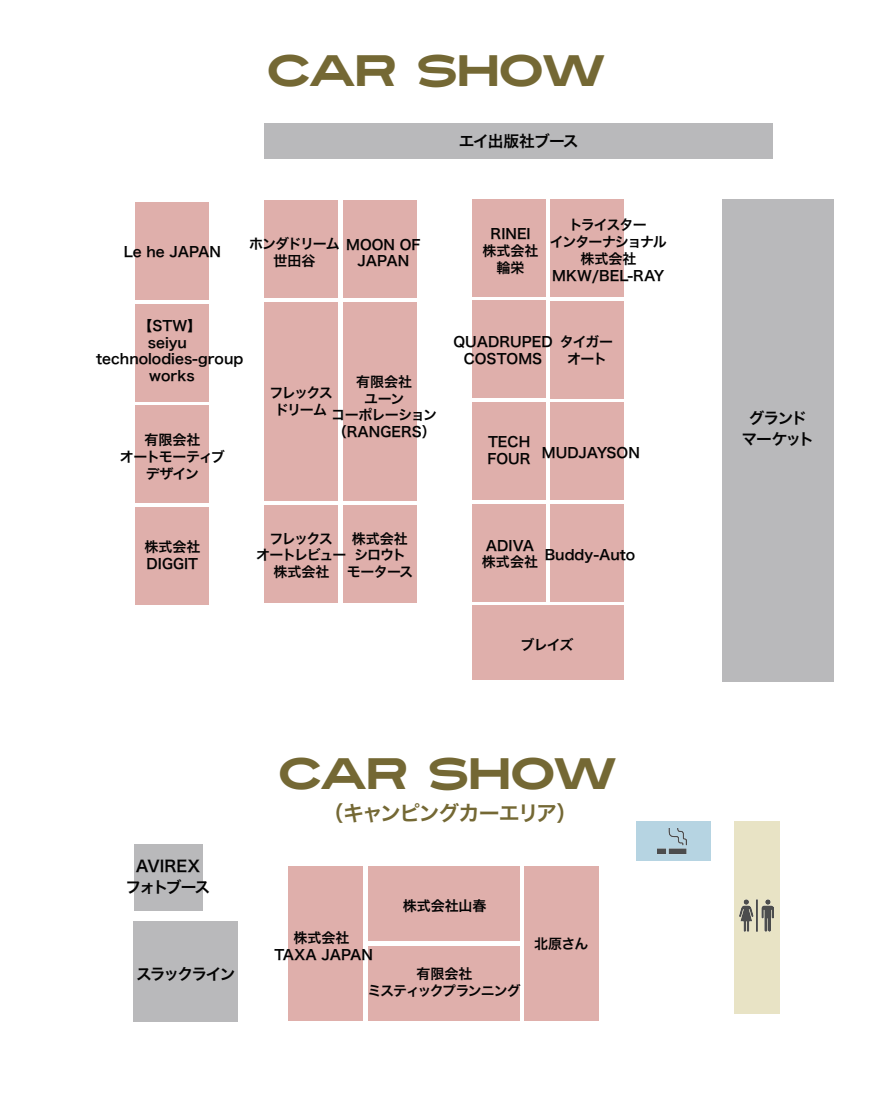
<style>
.page{position:relative;width:876px;height:1094px;background:#fff}
.page>*{position:absolute;margin:0;border:0;box-sizing:border-box;transform-origin:0 0}
.t1{font:43.75px "Turnpike";letter-spacing:-.1em;color:#746834}
.t2{font:21px "Hira Kaku Pro W6";letter-spacing:-.07em;color:#746834}
.t3{font:15.75px/21px "Hira Kaku Pro W6";letter-spacing:-.055em;color:#030303;text-align:center}
.t4{font:15.75px/21px "Hira Kaku Pro W6";letter-spacing:-.1em;color:#030303;text-align:center}
.t5{font:15.75px "Hira Kaku Pro W6";letter-spacing:-.115em;color:#030303}
.t6{font:14px/16.8px "Hira Kaku Pro W6";color:#030303;text-align:center}
.t7{font:14px/16.8px "Hira Kaku Pro W6";letter-spacing:-.065em;color:#030303;text-align:center}
.t8{font:14px/16.8px "Hira Kaku Pro W6";letter-spacing:-.04em;color:#030303;text-align:center}
.t9{font:14px/16.8px "Hira Kaku Pro W6";letter-spacing:-.095em;color:#030303;text-align:center}
.t10{font:14px/16.8px "Hira Kaku Pro W6";letter-spacing:-.075em;color:#030303;text-align:center}
.t11{font:14px/16.8px "Hira Kaku Pro W6";letter-spacing:-.05em;color:#030303;text-align:center}
.t12{font:14px/16.8px "Hira Kaku Pro W6";letter-spacing:-.07em;color:#030303;text-align:center}
.t13{font:14px/16.8px "Hira Kaku Pro W6";letter-spacing:-.12em;color:#030303;text-align:center}
</style>
<div class="page">
<div style="left:722px;top:199px;width:112px;height:482px;background:#b9b9bb"></div>
<div style="left:550px;top:199px;width:74px;height:98px;background:#dfafab"></div>
<div style="left:550px;top:301px;width:74px;height:97px;background:#dfafab"></div>
<div style="left:550px;top:402px;width:74px;height:98px;background:#dfafab"></div>
<div style="left:550px;top:504px;width:74px;height:97px;background:#dfafab"></div>
<div style="left:472px;top:199px;width:73px;height:97px;background:#dfafab"></div>
<div style="left:472px;top:300px;width:73px;height:98px;background:#dfafab"></div>
<div style="left:472px;top:402px;width:73px;height:97px;background:#dfafab"></div>
<div style="left:472px;top:503px;width:73px;height:98px;background:#dfafab"></div>
<div style="left:264px;top:123px;width:509px;height:36px;background:#b9b9bb"></div>
<div style="left:472px;top:605px;width:151px;height:75px;background:#dfafab"></div>
<div style="left:343px;top:200px;width:74px;height:98px;background:#dfafab"></div>
<div style="left:343px;top:302px;width:74px;height:197px;background:#dfafab"></div>
<div style="left:343px;top:403px;width:74px;height:98px;background:#dfafab"></div>
<div style="left:343px;top:505px;width:74px;height:97px;background:#dfafab"></div>
<div style="left:264px;top:200px;width:74px;height:98px;background:#dfafab"></div>
<div style="left:264px;top:302px;width:74px;height:197px;background:#dfafab"></div>
<div style="left:264px;top:403px;width:74px;height:98px;background:#dfafab"></div>
<div style="left:264px;top:505px;width:74px;height:97px;background:#dfafab"></div>
<div style="left:135px;top:202px;width:74px;height:98px;background:#dfafab"></div>
<div style="left:135px;top:304px;width:74px;height:97px;background:#dfafab"></div>
<div style="left:135px;top:405px;width:74px;height:98px;background:#dfafab"></div>
<div style="left:135px;top:507px;width:74px;height:97px;background:#dfafab"></div>
<div style="left:368px;top:866px;width:151px;height:75px;background:#dfafab"></div>
<div style="left:368px;top:945px;width:151px;height:75px;background:#dfafab"></div>
<div style="left:288px;top:866px;width:75px;height:154px;background:#dfafab"></div>
<div style="left:524px;top:866px;width:75px;height:154px;background:#dfafab"></div>
<div style="left:635px;top:821px;width:75px;height:39px;background:#b6d4e2"></div>
<div style="left:734px;top:821px;width:45px;height:192px;background:#e8e3c5"></div>
<div style="left:134px;top:920px;width:104px;height:101px;background:#b9b9bb"></div>
<div style="left:134px;top:844px;width:68px;height:66px;background:#b9b9bb"></div>
<img style="left:657px;top:828px;width:29px;height:26px">
<img style="left:739px;top:899px;width:35px;height:33px">
<h1 class="t1" style="left:265px;top:38px;width:343px">CAR SHOW</h1>
<p class="t3" style="left:458px;top:130px;width:121px">エイ出版社ブース</p>
<p class="t6" style="left:124px;top:243px;width:99px">Le he JAPAN</p>
<p class="t12" style="left:249px;top:234px;width:92px">ホンダドリーム世田谷</p>
<p class="t6" style="left:346px;top:235px;width:76px">MOON OF<br>JAPAN</p>
<p class="t6" style="left:96px;top:316px;width:149px">【STW】<br>seiyu technolodies-group works</p>
<p class="t8" style="left:120px;top:431px;width:106px">有限会社<br>オートモーティブデザイン</p>
<p class="t13" style="left:269px;top:384px;width:65px">フレックスドリーム</p>
<p class="t6" style="left:331px;top:372px;width:108px">有限会社<br>ユーン<br>コーポレーション（RANGERS）</p>
<p class="t6" style="left:482px;top:225px;width:57px">RINEI株式会社輪栄</p>
<p class="t7" style="left:550px;top:216px;width:118px">トライスター<br>インターナショナル株式会社<br>MKW/BEL-RAY</p>
<p class="t6" style="left:453px;top:332px;width:101px">QUADRUPED<br>COSTOMS</p>
<p class="t6" style="left:560px;top:332px;width:55px">タイガーオート</p>
<p class="t6" style="left:487px;top:433px;width:45px;text-align:left">TECH<br>FOUR</p>
<p class="t6" style="left:542px;top:443px;width:99px">MUDJAYSON</p>
<p class="t6" style="left:144px;top:538px;width:57px;text-align:left">株式会社<br>DIGGIT</p>
<p class="t9" style="left:256px;top:529px;width:92px">フレックス<br>オートレビュー株式会社</p>
<p class="t11" style="left:347px;top:529px;width:68px">株式会社シロウトモータース</p>
<p class="t6" style="left:482px;top:536px;width:57px;text-align:left">ADIVA株式会社</p>
<p class="t6" style="left:544px;top:546px;width:92px">Buddy-Auto</p>
<p class="t6" style="left:520px;top:635px;width:54px">ブレイズ</p>
<p class="t3" style="left:125px;top:854px;width:86px">AVIREX<br>フォトブース</p>
<p class="t5" style="left:136px;top:959px;width:101px">スラックライン</p>
<h1 class="t1" style="left:277px;top:741px;width:343px">CAR SHOW</h1>
<h2 class="t2" style="left:322px;top:794px;width:62px">（キャ</h2>
<h2 class="t2" style="left:380px;top:794px;width:199px">ンピングカーエリア）</h2>
<p class="t6" style="left:274px;top:928px;width:100px">株式会社<br>TAXA JAPAN</p>
<p class="t6" style="left:402px;top:896px;width:85px">株式会社山春</p>
<p class="t10" style="left:367px;top:964px;width:155px">有限会社<br>ミスティックプランニング</p>
<p class="t6" style="left:534px;top:934px;width:56px">北原さん</p>
<p class="t4" style="left:741px;top:406px;width:74px">グランドマーケット</p>
</div>
